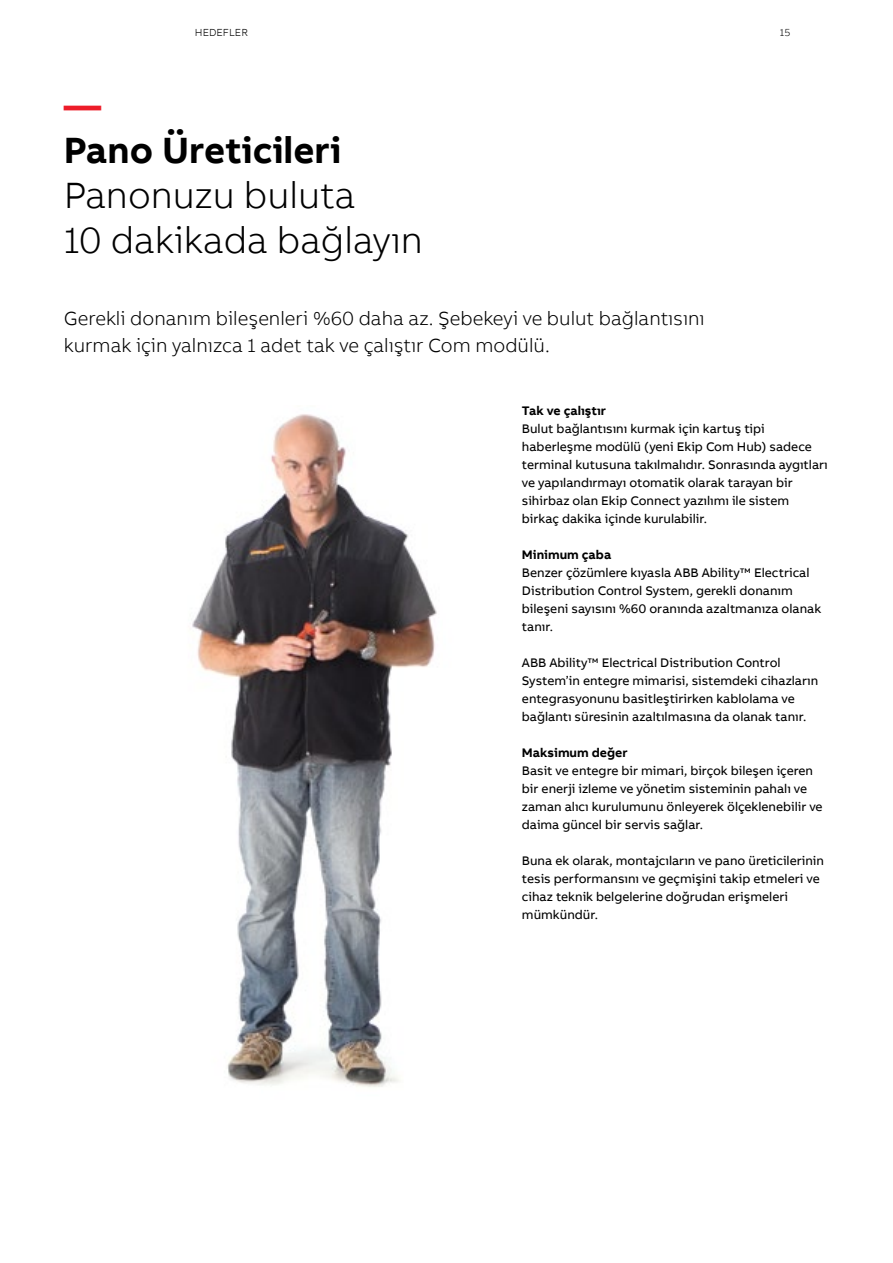
<style>
.page{position:relative;width:893px;height:1263px;background:#fff}
.page>*{position:absolute;margin:0;border:0;box-sizing:border-box;transform-origin:0 0}
.t1{font:300 37.5px/45px "AB Bvoice";color:#000}
.t2{font:700 37.5px "AB Bvoice";color:#000}
.t3{font:700 37.5px "AB Bvoice";color:#ed1c29}
.t4{font:300 19.5px/27px "AB Bvoice";color:#000}
.t5{font:12.75px/18px "AB Bvoice BK";color:#000}
.t6{font:700 12.75px "AB Bvoice";color:#000}
.t7{font:300 10.5px "AB Bvoice";color:#000}
</style>
<div class="page">
<img style="left:192px;top:414px;width:245px;height:673px">
<p class="t7" style="left:195px;top:25px;width:54px">HEDEFlEr</p>
<p class="t7" style="left:780px;top:25px;width:12px">15</p>
<h1 class="t3" style="left:64px;top:80px;width:39px">—</h1>
<h1 class="t2" style="left:64px;top:125px;width:279px">Pano Üreticileri</h1>
<h1 class="t1" style="left:64px;top:171px;width:361px">Panonuzu buluta<br>10 dakikada bağlayın</h1>
<h2 class="t4" style="left:64px;top:304px;width:642px">Gerekli donanım bileşenleri %60 daha az. şebekeyi ve bulut bağlantısını kurmak için yalnızca 1 adet tak ve çalıştır Com modülü.</h2>
<p class="t6" style="left:522px;top:402px;width:86px">Tak ve çalıştır</p>
<p class="t5" style="left:522px;top:419px;width:307px">Bulut bağlantısını kurmak için kartuş tipi haberleşme modülü (yeni ekip Com Hub) sadece terminal kutusuna takılmalıdır. Sonrasında aygıtları ve yapılandırmayı otomatik olarak tarayan bir sihirbaz olan ekip Connect yazılımı ile sistem birkaç dakika içinde kurulabilir.</p>
<p class="t6" style="left:522px;top:546px;width:91px">Minimum çaba</p>
<p class="t5" style="left:522px;top:563px;width:301px">Benzer çözümlere kıyasla aBB ability™ electrical Distribution Control System, gerekli donanım bileşeni sayısını %60 oranında azaltmanıza olanak tanır.</p>
<p class="t5" style="left:522px;top:653px;width:298px">ABB Ability™ Electrical Distribution Control System’in entegre mimarisi, sistemdeki cihazların entegrasyonunu basitleştirirken kablolama ve bağlantı süresinin azaltılmasına da olanak tanır.</p>
<p class="t6" style="left:522px;top:744px;width:107px">Maksimum değer</p>
<p class="t5" style="left:522px;top:761px;width:302px">Basit ve entegre bir mimari, birçok bileşen içeren bir enerji izleme ve yönetim sisteminin pahalı ve zaman alıcı kurulumunu önleyerek ölçeklenebilir ve daima güncel bir servis sağlar.</p>
<p class="t5" style="left:522px;top:851px;width:304px">Buna ek olarak, montajcıların ve pano üreticilerinin tesis performansını ve geçmişini takip etmeleri ve cihaz teknik belgelerine doğrudan erişmeleri mümkündür.</p>
</div>
